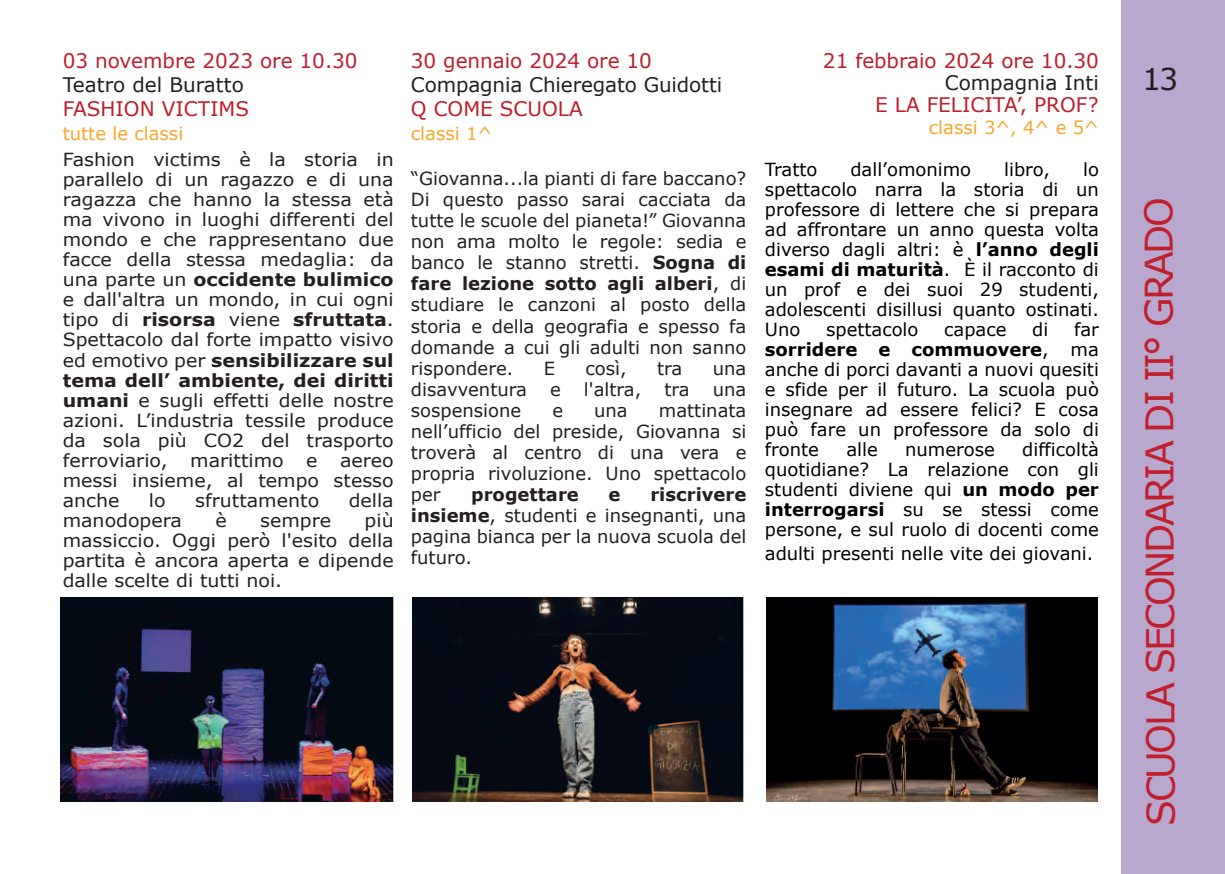
<style>
.page{position:relative;width:1225px;height:874px;background:#fff}
.page>*{position:absolute;margin:0;border:0;box-sizing:border-box;transform-origin:0 0}
.t1{font:38px "Verdana";letter-spacing:-.08em;color:#c01f2e}
.t2{font:30px "Verdana";color:#231f20}
.t3{font:20px "Verdana";color:#be1d2c}
.t4{font:20px "Verdana";letter-spacing:-.005em;color:#231f20}
.t5{font:18px/20px "Verdana";color:#231f20;text-align:justify;scale:1.06 1}
.t6{font:18px/20px "Verdana";color:#000001;text-align:justify}
.t7{font:18px/21px "Verdana";color:#231f20;text-align:justify}
.t8{font:18px "Verdana";color:#f9a62a}
.t9{font:700 18px "Verdana";color:#231f20}
.s1{font-weight:700}
</style>
<div class="page">
<div style="left:1121px;top:1px;width:104px;height:872px;background:#b9a8ce"></div>
<img style="left:61px;top:597px;width:333px;height:204px">
<img style="left:412px;top:597px;width:331px;height:204px">
<img style="left:767px;top:597px;width:330px;height:204px">
<p class="t3" style="left:63px;top:47px;width:296px">03 novembre 2023 ore 10.30</p>
<p class="t4" style="left:63px;top:71px;width:183px">Teatro del Buratto</p>
<p class="t3" style="left:63px;top:95px;width:188px">FASHION VICTIMS</p>
<p class="t8" style="left:63px;top:121px;width:122px">tutte le classi</p>
<p class="t5" style="left:63px;top:149px;width:314px">Fashion victims è la storia in parallelo di un ragazzo e di una ragazza che hanno la stessa età ma vivono in luoghi differenti del mondo e che rappresentano due facce della stessa medaglia: da una parte un <span class="s1">occidente bulimico </span>e dall'altra un mondo, in cui ogni tipo di <span class="s1">risorsa</span> viene <span class="s1">sfruttata</span>.<br>Spettacolo dal forte impatto visivo ed emotivo per <span class="s1">sensibilizzare sul tema dell’ ambiente, dei diritti umani</span> e sugli effetti delle nostre azioni. L’industria tessile produce da sola più CO2 del trasporto ferroviario, marittimo e aereo messi insieme, al tempo stesso anche</p>
<p class="t5" style="left:149px;top:489px;width:17px">lo</p>
<p class="t5" style="left:195px;top:489px;width:119px">sfruttamento</p>
<p class="t5" style="left:349px;top:489px;width:44px">della</p>
<p class="t5" style="left:63px;top:509px;width:114px">manodopera</p>
<p class="t5" style="left:215px;top:509px;width:12px">è</p>
<p class="t5" style="left:260px;top:509px;width:69px">sempre</p>
<p class="t5" style="left:63px;top:509px;width:314px;text-indent:302px">più massiccio. Oggi però l'esito della partita è ancora aperta e dipende dalle scelte di tutti noi.</p>
<p class="t3" style="left:411px;top:47px;width:243px">30 gennaio 2024 ore 10</p>
<p class="t4" style="left:411px;top:71px;width:313px">Compagnia Chieregato Guidotti</p>
<p class="t3" style="left:411px;top:95px;width:173px">Q COME SCUOLA</p>
<p class="t8" style="left:411px;top:121px;width:83px">classi 1^</p>
<p class="t7" style="left:411px;top:168px;width:337px">“Giovanna...la pianti di fare baccano?<br>Di questo passo sarai cacciata da tutte le scuole del pianeta!” Giovanna non ama molto le regole: sedia e banco le stanno stretti. <span class="s1">Sogna di fare lezione sotto agli alberi</span>, di studiare le canzoni al posto della storia e della geografia e spesso fa domande a cui gli adulti non sanno rispondere.</p>
<p class="t7" style="left:544px;top:357px;width:13px">E</p>
<p class="t7" style="left:585px;top:357px;width:43px">così,</p>
<p class="t7" style="left:657px;top:357px;width:27px">tra</p>
<p class="t7" style="left:713px;top:357px;width:35px">una</p>
<p class="t7" style="left:411px;top:378px;width:118px">disavventura</p>
<p class="t7" style="left:550px;top:378px;width:12px">e</p>
<p class="t7" style="left:584px;top:378px;width:59px">l'altra,</p>
<p class="t7" style="left:664px;top:378px;width:27px">tra</p>
<p class="t7" style="left:713px;top:378px;width:35px">una</p>
<p class="t7" style="left:411px;top:399px;width:112px">sospensione</p>
<p class="t7" style="left:552px;top:399px;width:12px">e</p>
<p class="t7" style="left:594px;top:399px;width:35px">una</p>
<p class="t7" style="left:411px;top:399px;width:337px;text-indent:248px">mattinata nell’ufficio del preside, Giovanna si troverà al centro di una vera e propria rivoluzione. Uno spettacolo per</p>
<p class="t7" style="left:411px;top:483px;width:337px;text-indent:239px"><span class="s1">riscrivere insieme</span>, studenti e insegnanti, una pagina bianca per la nuova scuola del futuro.</p>
<p class="t9" style="left:471px;top:481px;width:109px">progettare</p>
<p class="t9" style="left:608px;top:481px;width:13px">e</p>
<p class="t3" style="left:823px;top:46px;width:277px">21 febbraio 2024 ore 10.30</p>
<p class="t4" style="left:944px;top:68px;width:156px">Compagnia Inti</p>
<p class="t3" style="left:875px;top:90px;width:225px">E LA FELICITA’, PROF?</p>
<p class="t8" style="left:929px;top:115px;width:171px">classi 3^, 4^ e 5^</p>
<p class="t6" style="left:765px;top:159px;width:54px">Tratto</p>
<p class="t6" style="left:850px;top:159px;width:122px">dall’omonimo</p>
<p class="t6" style="left:1004px;top:159px;width:47px">libro,</p>
<p class="t6" style="left:765px;top:159px;width:335px;text-indent:318px">lo spettacolo narra la storia di un professore di lettere che si prepara ad affrontare un anno questa volta diverso dagli altri: è <span class="s1">l’anno degli esami di maturità</span>. È il racconto di un prof e dei suoi 29 studenti, adolescenti disillusi quanto ostinati.<br>Uno</p>
<p class="t6" style="left:765px;top:319px;width:335px;text-indent:309px">far <span class="s1">sorridere e commuovere</span>, ma anche di porci davanti a nuovi quesiti e sfide per il futuro. La scuola può insegnare ad essere felici? E cosa può fare un professore da solo di fronte</p>
<p class="t6" style="left:826px;top:319px;width:94px">spettacolo</p>
<p class="t6" style="left:944px;top:319px;width:64px">capace</p>
<p class="t6" style="left:1032px;top:319px;width:18px">di</p>
<p class="t6" style="left:765px;top:439px;width:335px;text-indent:257px">difficoltà quotidiane? La relazione con gli studenti diviene qui <span class="s1">un modo per interrogarsi</span> su se stessi come persone, e sul ruolo di docenti come</p>
<p class="t6" style="left:765px;top:543px;width:330px">adulti presenti nelle vite dei giovani.</p>
<p class="t6" style="left:846px;top:439px;width:33px">alle</p>
<p class="t6" style="left:905px;top:439px;width:91px">numerose</p>
<h2 class="t2" style="left:1142px;top:58px;width:37px">13</h2>
<h1 class="t1" style="left:1133px;top:825px;width:630px;rotate:-90deg">SCUOLA SECONDARIA DI II° GRADO</h1>
</div>
